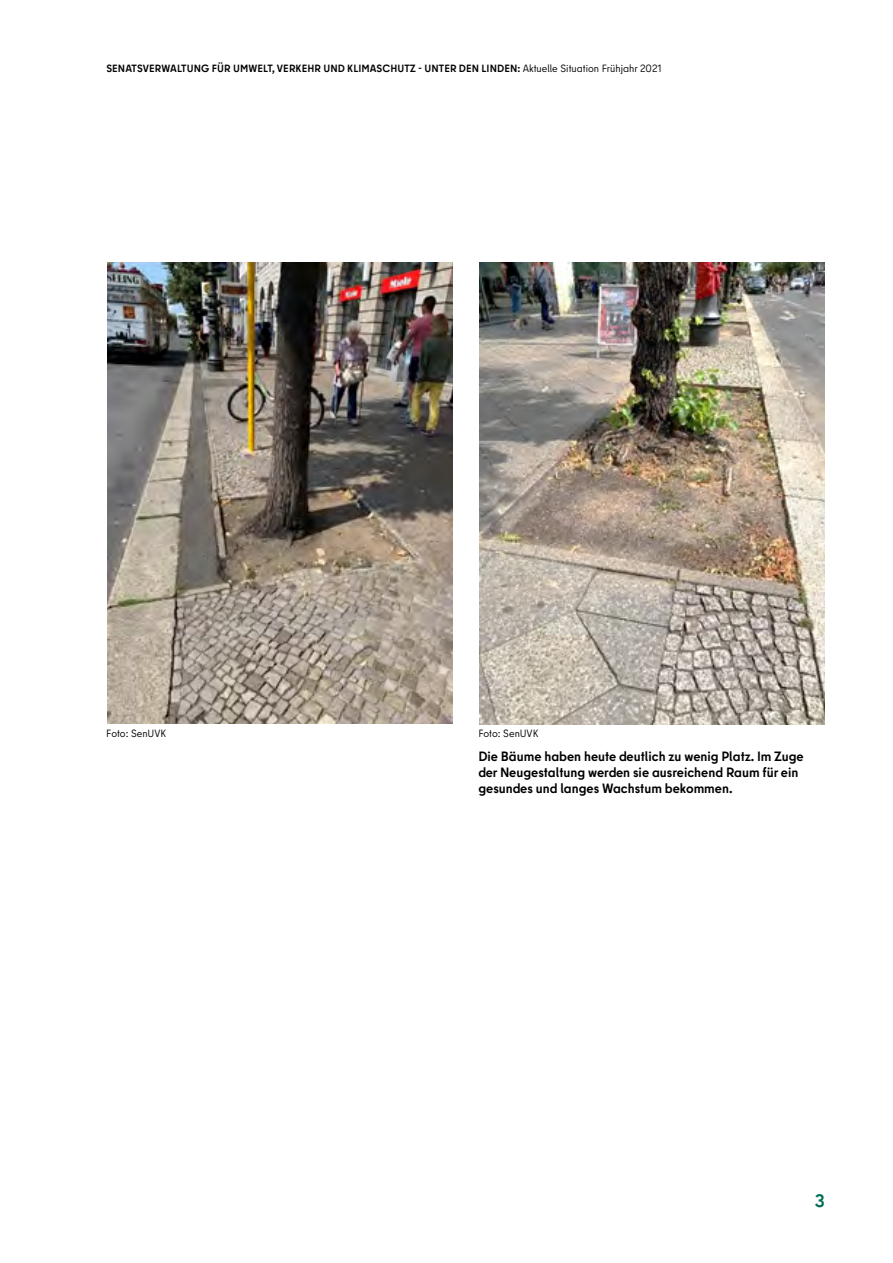
<style>
.page{position:relative;width:893px;height:1263px;background:#fff}
.page>*{position:absolute;margin:0;border:0;box-sizing:border-box;transform-origin:0 0}
.Pagina_Rot{font:700 18px "Berlin Type";color:#006f59}
.t1{font:700 13.5px/16.2px "Berlin Type";color:#000}
.t2{font:700 10.5px "Berlin Type";letter-spacing:.01em;color:#000}
.t3{font:10.5px "Berlin Type";letter-spacing:-.005em;color:#000}
.s1{font-weight:400}
</style>
<div class="page">
<img style="left:107px;top:263px;width:345px;height:460px">
<img style="left:479px;top:263px;width:346px;height:462px">
<p class="t2" style="left:106px;top:61px;width:557px">SENATSVERWALTUNG FÜR UMWELT, VERKEHR UND KLIMASCHUTZ - UNTER DEN LINDEN: <span class="s1">Aktuelle Situation Frühjahr 2021</span></p>
<p class="t3" style="left:106px;top:727px;width:61px">Foto: SenUVK</p>
<p class="t3" style="left:478px;top:727px;width:61px">Foto: SenUVK</p>
<p class="t1" style="left:478px;top:748px;width:327px">Die Bäume haben heute deutlich zu wenig Platz. Im Zuge der Neugestaltung werden sie ausreichend Raum für ein gesundes und langes Wachstum bekommen.</p>
<p class="Pagina_Rot" style="left:815px;top:1189px;width:12px">3</p>
</div>
